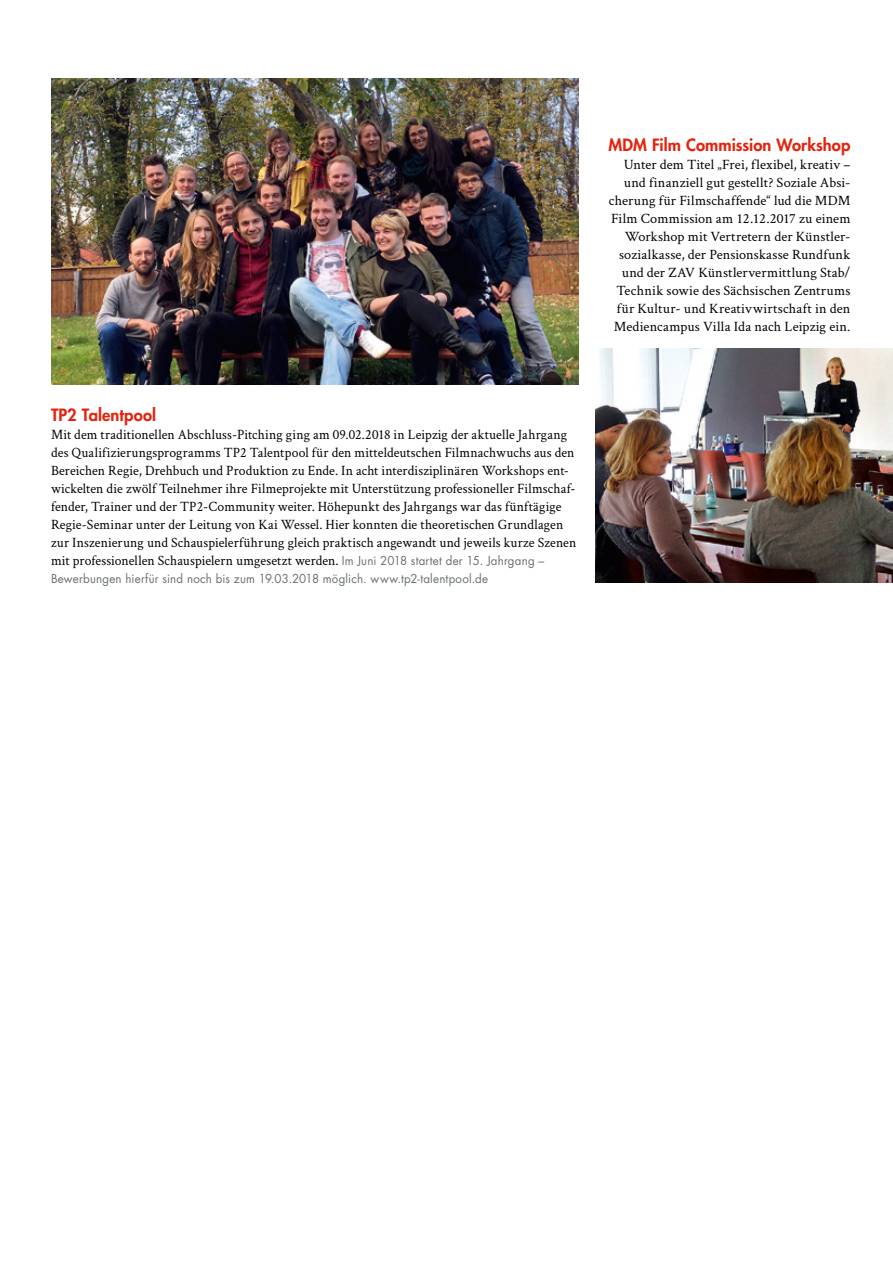
<style>
.page{position:relative;width:893px;height:1263px;background:#fff}
.page>*{position:absolute;margin:0;border:0;box-sizing:border-box;transform-origin:0 0}
.t1{font:800 16.5px "Futura Std";letter-spacing:.005em;color:#e4230e}
.t2{font:14.25px/18px "Crimson Text";letter-spacing:.01em;color:#000;scale:.96 1}
.t3{font:14.25px/18px "Crimson Text";letter-spacing:.01em;color:#000;text-align:right}
.t4{font:12px "Futura Std";letter-spacing:.02em;color:#677169;scale:.96 1}
.s1{font-family:"Futura Std";font-size:12px;color:#677169}
</style>
<div class="page">
<img style="left:51px;top:79px;width:527px;height:306px">
<img style="left:595px;top:349px;width:298px;height:234px">
<p class="t1" style="left:51px;top:404px;width:107px">TP2 Talentpool</p>
<p class="t2" style="left:51px;top:424px;width:549px">Mit dem traditionellen Abschluss-Pitching ging am 09.02.2018 in Leipzig der aktuelle Jahrgang des Qualifizierungsprogramms TP2 Talentpool für den mitteldeutschen Filmnachwuchs aus den Bereichen Regie, Drehbuch und Produktion zu Ende. In acht interdisziplinären Workshops ent&shy;wickelten die zwölf Teilnehmer ihre Filmeprojekte mit Unterstützung professioneller Filmschaf&shy;fender, Trainer und der TP2-Community weiter. Höhepunkt des Jahrgangs war das fünftägige Regie-Seminar unter der Leitung von Kai Wessel. Hier konnten die theoretischen Grundlagen zur Inszenierung und Schauspielerführung gleich praktisch angewandt und jeweils kurze Szenen mit professionellen Schauspielern umgesetzt werden. <span class="s1">Im Juni 2018 startet der 15. Jahrgang –</span></p>
<p class="t4" style="left:51px;top:570px;width:457px">Bewerbungen hierfür sind noch bis zum 19.03.2018 möglich. www.tp2-talentpool.de</p>
<p class="t1" style="left:609px;top:134px;width:243px">MDM Film Commission Workshop</p>
<p class="t3" style="left:609px;top:154px;width:243px">Unter dem Titel „Frei, flexibel, kreativ – und finanziell gut gestellt? Soziale Absi&shy;cherung für Filmschaffende“ lud die MDM Film Commission am 12.12.2017 zu einem Workshop mit Vertretern der Künstler&shy;sozialkasse, der Pensionskasse Rundfunk und der ZAV Künstlervermittlung Stab/ Technik sowie des Sächsischen Zentrums für Kultur- und Kreativwirtschaft in den Mediencampus Villa Ida nach Leipzig ein.</p>
</div>
